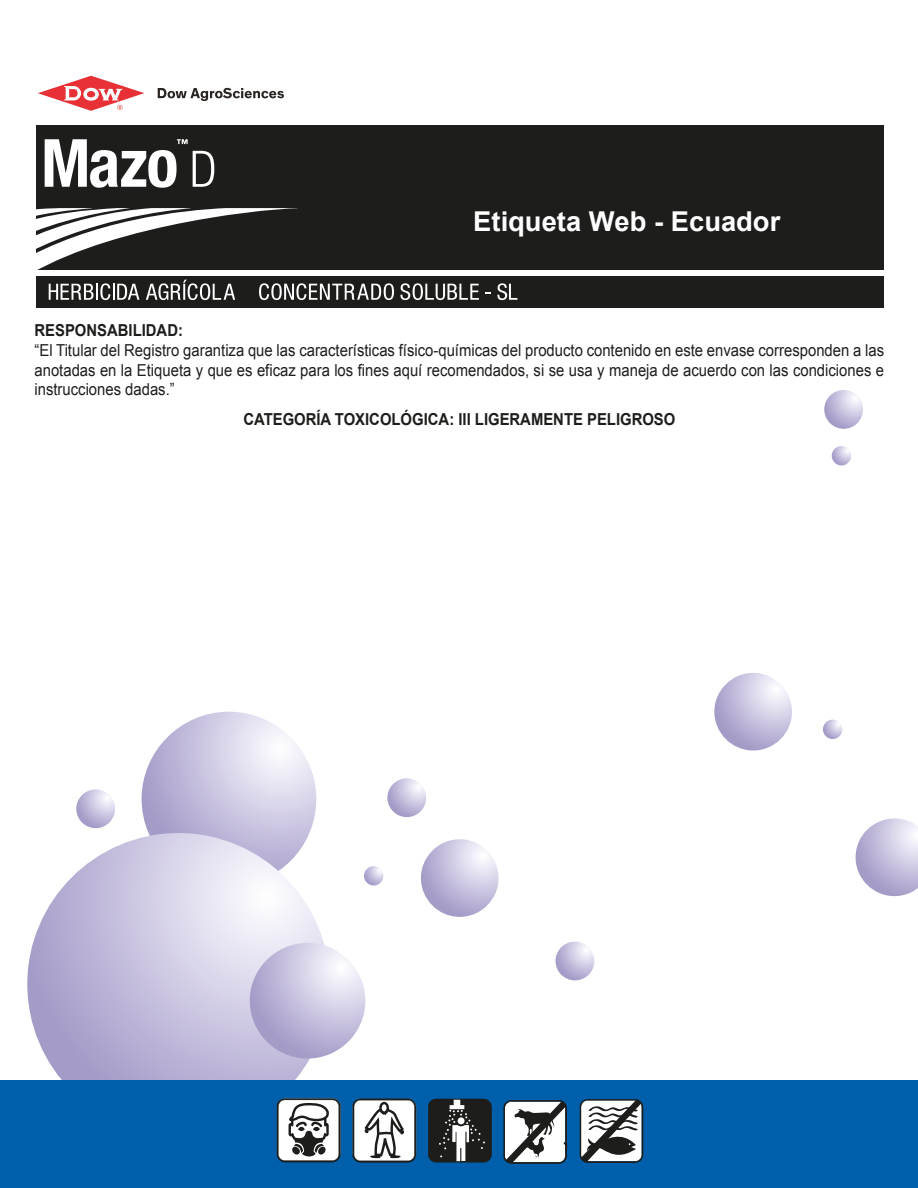
<style>
.page{position:relative;width:918px;height:1188px;background:#fff}
.page>*{position:absolute;margin:0;border:0;box-sizing:border-box;transform-origin:0 0}
.t1{font:700 27.3px "Arial";color:#fff}
.t2{font:16.5px/19.8px "Arial";color:#1d1d1b;text-align:justify;scale:.9 1}
.t3{font:700 16.5px "Arial";color:#1d1d1b;scale:.9 1}
</style>
<div class="page">
<svg style="left:142px;top:712px;width:174px;height:174px;background:#cdc8e2"></svg>
<svg style="left:27px;top:833px;width:303px;height:302px;background:#c9c4df"></svg>
<svg style="left:250px;top:943px;width:115px;height:116px;background:#c7c1de"></svg>
<svg style="left:421px;top:839px;width:78px;height:78px;background:#c8c2df"></svg>
<svg style="left:714px;top:673px;width:78px;height:78px;background:#c8c2df"></svg>
<svg style="left:856px;top:818px;width:62px;height:78px"></svg>
<svg style="left:387px;top:778px;width:39px;height:39px"></svg>
<svg style="left:556px;top:942px;width:38px;height:38px"></svg>
<svg style="left:76px;top:789px;width:39px;height:39px"></svg>
<svg style="left:824px;top:390px;width:39px;height:39px"></svg>
<svg style="left:832px;top:446px;width:19px;height:19px"></svg>
<svg style="left:823px;top:720px;width:19px;height:19px"></svg>
<svg style="left:364px;top:866px;width:19px;height:20px"></svg>
<div style="left:0;top:1081px;width:918px;height:107px;background:#005faa"></div>
<svg style="left:352px;top:1099px;width:64px;height:64px;background:#bfc1c3"></svg>
<svg style="left:277px;top:1098px;width:64px;height:64px;background:#afb1b2"></svg>
<svg style="left:428px;top:1099px;width:64px;height:64px;background:#3f4142"></svg>
<svg style="left:580px;top:1099px;width:63px;height:64px;background:#9c9e9f"></svg>
<svg style="left:503px;top:1100px;width:64px;height:64px;background:#a7aaab"></svg>
<div style="left:37px;top:125px;width:847px;height:182px;background:#1d1d1b"></div>
<div style="left:36px;top:270px;width:852px;height:6px;background:#fff"></div>
<svg style="left:158px;top:88px;width:126px;height:13px"></svg>
<svg style="left:38px;top:76px;width:106px;height:35px"></svg>
<svg style="left:400px;top:283px;width:79px;height:17px"></svg>
<svg style="left:485px;top:292px;width:6px;height:2px"></svg>
<svg style="left:497px;top:283px;width:20px;height:17px"></svg>
<svg style="left:36px;top:208px;width:358px;height:92px"></svg>
<svg style="left:45px;top:139px;width:169px;height:49px"></svg>
<h1 class="t1" style="left:473px;top:203px;width:309px">Etiqueta Web - Ecuador</h1>
<p class="t3" style="left:35px;top:319px;width:167px">RESPONSABILIDAD:</p>
<p class="t2" style="left:35px;top:340px;width:946px">“El Titular del Registro garantiza que las características físico-químicas del producto contenido en este envase corresponden a las anotadas en la Etiqueta y que es eficaz para los fines aquí recomendados, si se usa y maneja de acuerdo con las condiciones e instrucciones dadas.”</p>
<p class="t3" style="left:243px;top:408px;width:482px">CATEGORÍA TOXICOLÓGICA: III LIGERAMENTE PELIGROSO</p>
</div>
